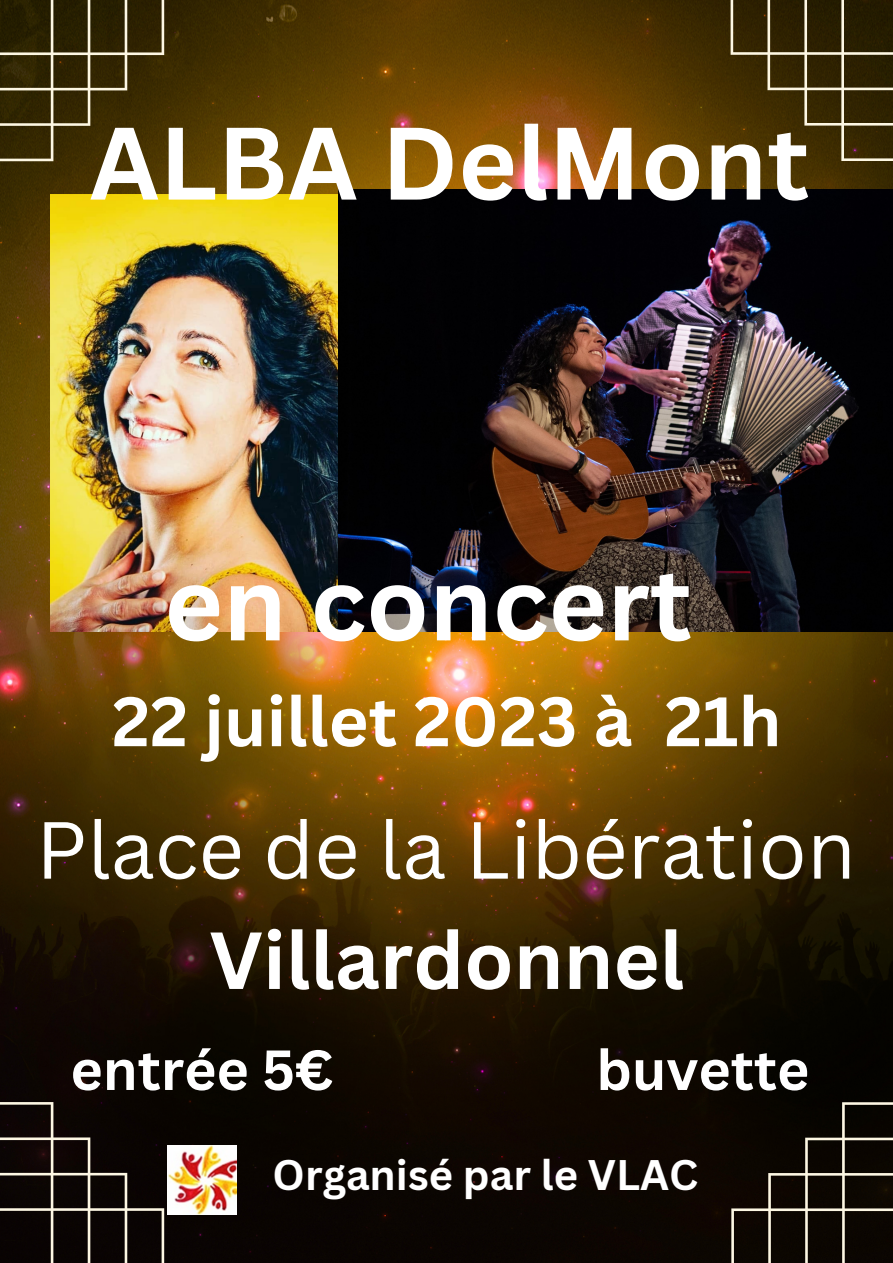
<style>
.page{position:relative;width:893px;height:1263px;background:#fff}
.page>*{position:absolute;margin:0;border:0;box-sizing:border-box;transform-origin:0 0}
.t1{font:700 100.57px "Canva Sans";color:#fff}
.t2{font:79.05px/110.3px "Canva Sans";color:#fff;text-align:center}
.t3{font:700 68.25px "Canva Sans";color:#fff}
.t4{font:700 55.28px "Canva Sans";color:#fff}
.t5{font:700 41.62px "Canva Sans";color:#fff}
.s1{font-weight:700}
</style>
<div class="page">
<img style="left:0;top:0;width:893px;height:1263px">
<img style="left:50px;top:195px;width:288px;height:437px">
<svg style="left:0;top:0;width:164px;height:161px;background:#423612"></svg>
<svg style="left:730px;top:0;width:163px;height:161px;background:#453613"></svg>
<svg style="left:731px;top:1102px;width:162px;height:161px;background:#16110b"></svg>
<svg style="left:0;top:1102px;width:164px;height:161px;background:#1e1714"></svg>
<img style="left:338px;top:190px;width:555px;height:442px">
<img style="left:167px;top:1145px;width:70px;height:69px">
<p class="t1" style="left:89px;top:92px;width:721px">ALBA DelMont</p>
<p class="t1" style="left:164px;top:533px;width:529px">en concert</p>
<p class="t3" style="left:112px;top:673px;width:671px">22 juillet 2023 à 21h</p>
<p class="t2" style="left:36px;top:793px;width:821px">Place de la Libération<br><span class="s1">Villardonnel</span></p>
<p class="t4" style="left:70px;top:1031px;width:265px">entrée 5€</p>
<p class="t4" style="left:596px;top:1031px;width:214px">buvette</p>
<p class="t5" style="left:273px;top:1146px;width:427px">Organisé par le VLAC</p>
</div>
